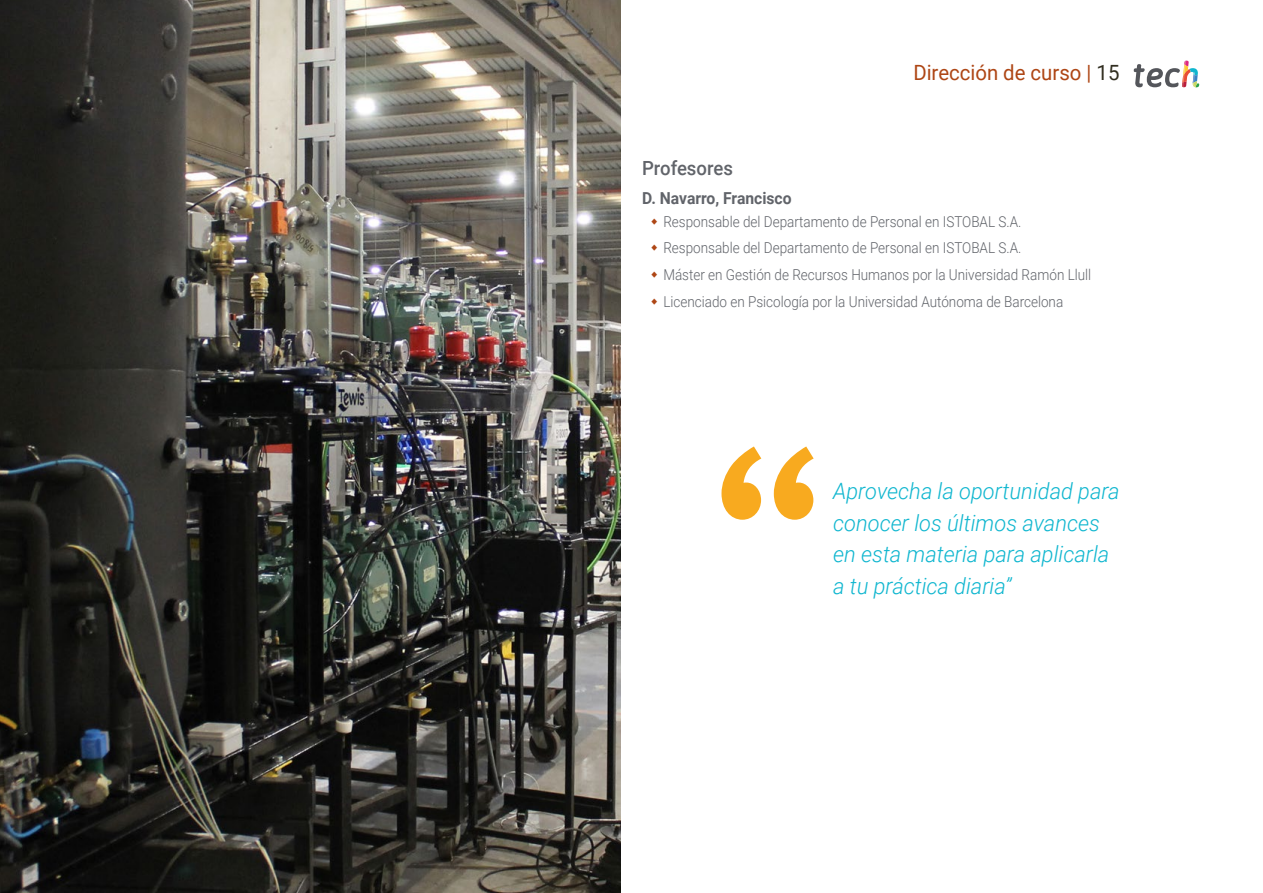
<style>
.page{position:relative;width:1263px;height:893px;background:#fff}
.page>*{position:absolute;margin:0;border:0;box-sizing:border-box;transform-origin:0 0}
.t1{font:italic 300 22.5px/31.5px "Roboto";color:#0fb6cf}
.t2{font:21px "Roboto";color:#ae4615}
.t3{font:500 19.5px "Roboto";color:#61646a;scale:.95 1}
.t4{font:700 16.5px "Roboto";color:#61646a;scale:.95 1}
.t5{font:300 15px/26.7px "Roboto";color:#61646a;scale:.9 1}
.s1{color:#312e20}
</style>
<div class="page">
<img style="left:0;top:0;width:621px;height:893px">
<svg style="left:1134px;top:61px;width:65px;height:27px"></svg>
<svg style="left:721px;top:446px;width:93px;height:74px"></svg>
<h2 class="t2" style="left:913px;top:58px;width:208px">Dirección de curso | <span class="s1">15</span></h2>
<h3 class="t3" style="left:642px;top:154px;width:97px">Profesores</h3>
<p class="t4" style="left:642px;top:187px;width:159px">D. Navarro, Francisco</p>
<p class="t5" style="left:663px;top:207px;width:477px">Responsable del Departamento de Personal en ISTOBAL S.A.<br>Responsable del Departamento de Personal en ISTOBAL S.A.<br>Máster en Gestión de Recursos Humanos por la Universidad Ramón Llull Licenciado en Psicología por la Universidad Autónoma de Barcelona</p>
<h1 class="t1" style="left:833px;top:475px;width:288px">Aprovecha la oportunidad para conocer los últimos avances en esta materia para aplicarla a tu práctica diaria”</h1>
</div>
